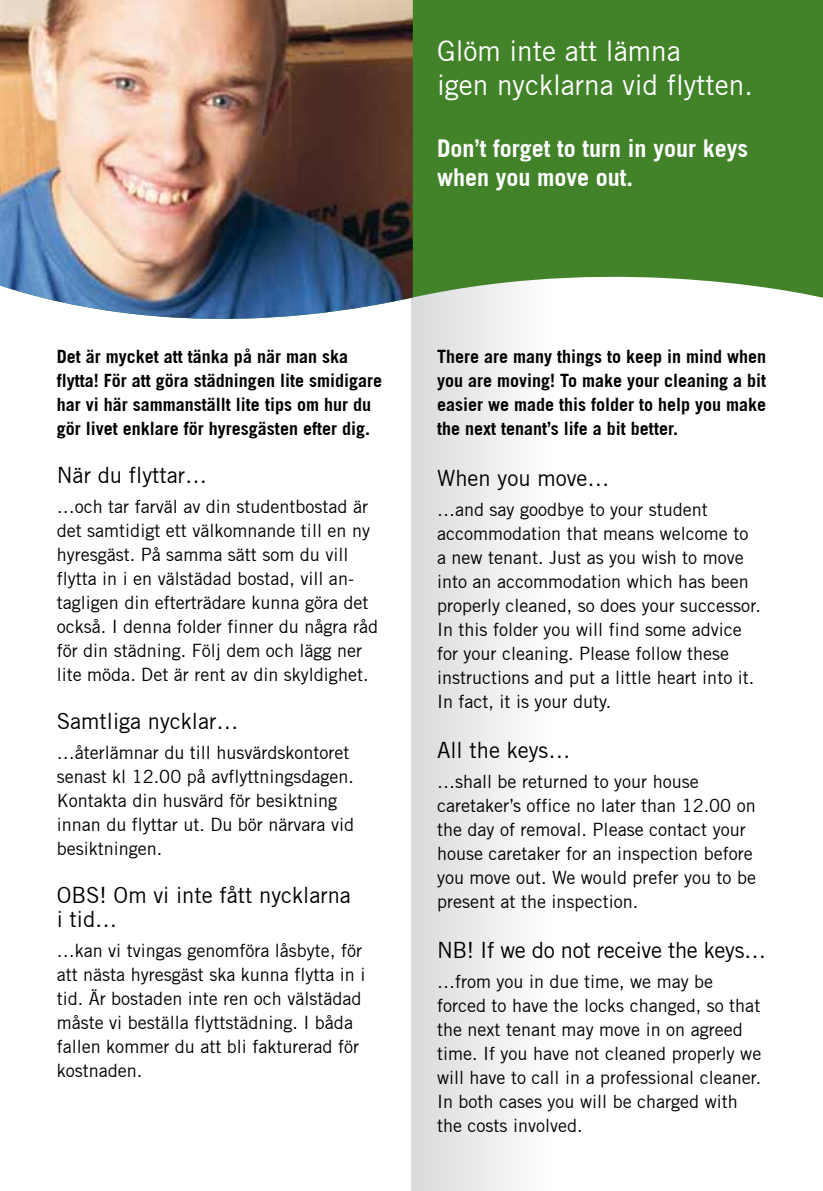
<style>
.page{position:relative;width:823px;height:1191px;background:#fff}
.page>*{position:absolute;margin:0;border:0;box-sizing:border-box;transform-origin:0 0}
.t1{font:28px/33.6px "Trade Gothic";color:#fff}
.t2{font:700 24px/28.8px "Trade Gothic";color:#fff}
.t3{font:22px/24px "Trade Gothic";color:#000}
.t4{font:18px/24px "Trade Gothic";color:#000}
.t5{font:700 18px/24px "Trade Gothic";color:#000}
</style>
<div class="page">
<div style="left:411px;top:208px;width:142px;height:983px;background:linear-gradient(to right,#d8d9da,#fefefe)"></div>
<svg style="left:411px;top:0;width:411px;height:357px;fill:#42832a"></svg>
<img style="left:0;top:0;width:412px;height:320px">
<h1 class="t1" style="left:437px;top:34px;width:317px">Glöm inte att lämna<br>igen nycklarna vid flytten.</h1>
<h2 class="t2" style="left:437px;top:134px;width:312px">Don’t forget to turn in your keys when you move out.</h2>
<p class="t5" style="left:57px;top:345px;width:327px">Det är mycket att tänka på när man ska flytta! För att göra städningen lite smidigare har vi här sammanställt lite tips om hur du gör livet enklare för hyresgästen efter dig.</p>
<p class="t3" style="left:57px;top:463px;width:152px">När du flyttar…</p>
<p class="t4" style="left:57px;top:494px;width:322px">…och tar farväl av din studentbostad är det samtidigt ett välkomnande till en ny hyresgäst. På samma sätt som du vill flytta in i en välstädad bostad, vill an&shy;tagligen din efterträdare kunna göra det också. I denna folder finner du några råd för din städning. Följ dem och lägg ner lite möda. Det är rent av din skyldighet.</p>
<p class="t3" style="left:57px;top:709px;width:183px">Samtliga nycklar…</p>
<p class="t4" style="left:57px;top:740px;width:298px">…återlämnar du till husvärdskontoret senast kl 12.00 på avflyttningsdagen.<br>Kontakta din husvärd för besiktning innan du flyttar ut. Du bör närvara vid besiktningen.</p>
<p class="t3" style="left:57px;top:883px;width:15px">obs</p>
<p class="t3" style="left:57px;top:883px;width:295px;text-indent:43px">! om vi inte fått nycklarna i tid…</p>
<p class="t4" style="left:57px;top:938px;width:310px">…kan vi tvingas genomföra låsbyte, för att nästa hyresgäst ska kunna flytta in i tid. Är bostaden inte ren och välstädad måste vi beställa flyttstädning. I båda fallen kommer du att bli fakturerad för kostnaden.</p>
<p class="t5" style="left:437px;top:345px;width:330px;text-align:justify">There are many things to keep in mind when you are moving! To make your cleaning a bit easier we made this folder to help you make the next tenant’s life a bit better.</p>
<p class="t3" style="left:437px;top:466px;width:174px">When you move…</p>
<p class="t4" style="left:437px;top:497px;width:325px">…and say goodbye to your student accommodation that means welcome to a new tenant. Just as you wish to move into an accommodation which has been properly cleaned, so does your successor.<br>In this folder you will find some advice for your cleaning. Please follow these instructions and put a little heart into it.<br>In fact, it is your duty.</p>
<p class="t3" style="left:437px;top:738px;width:135px">All the keys…</p>
<p class="t4" style="left:437px;top:769px;width:320px">…shall be returned to your house caretaker’s office no later than 12.00 on the day of removal. Please contact your house caretaker for an inspection before you move out. We would prefer you to be present at the inspection.</p>
<p class="t3" style="left:437px;top:938px;width:330px">nb ! i f we do not receive the keys…</p>
<p class="t4" style="left:437px;top:969px;width:325px">…from you in due time, we may be forced to have the locks changed, so that the next tenant may move in on agreed time. If you have not cleaned properly we will have to call in a professional cleaner.<br>In both cases you will be charged with the costs involved.</p>
</div>
